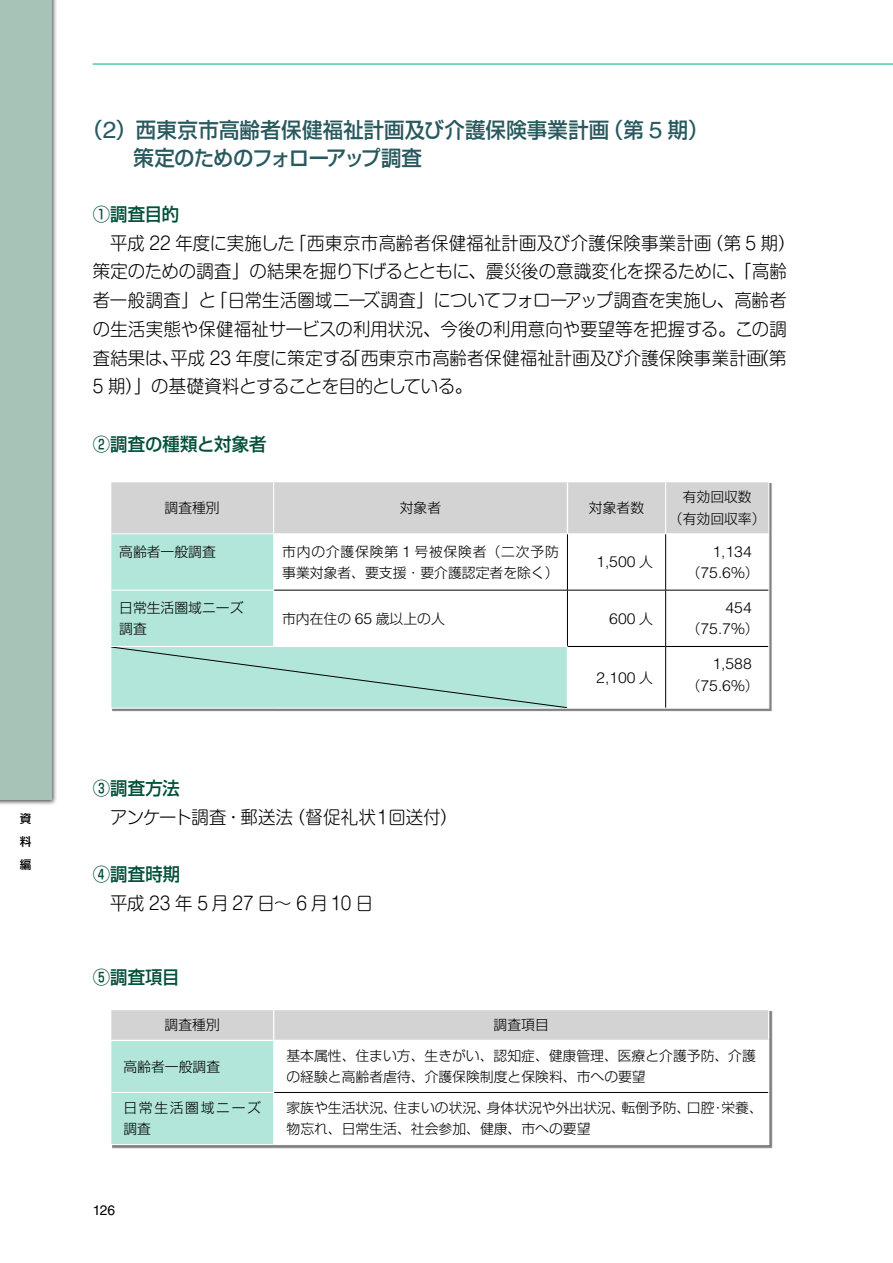
<style>
.page{position:relative;width:893px;height:1263px;background:#fff}
.page>*{position:absolute;margin:0;border:0;box-sizing:border-box;transform-origin:0 0}
.t1{font:500 21.3px/28.7px "Shin Go Pro";letter-spacing:.005em;color:#28595e;scale:.96 1}
.t2{font:300 18px/28.7px "Shin M Go Pro";letter-spacing:.005em;color:#000;scale:.96 1}
.t3{font:500 18px "Shin Go Pro";letter-spacing:.01em;color:#004f3a;scale:.96 1}
.t4{font:300 18px "Shin M Go Pro";letter-spacing:.215em;color:#000;scale:.96 1}
.t5{font:300 15.15px/21.3px "Helvetica LT Std";color:#000;scale:1.04 1}
.t6{font:300 13.8px/21.3px "Shin Go Pro";color:#000}
.t7{font:300 13.8px/21.3px "Shin Go Pro";letter-spacing:.03em;color:#000}
.t8{font:300 13.8px/21.3px "Shin Go Pro";letter-spacing:.12em;color:#000}
.t9{font:13.8px "Helvetica LT Std";color:#000}
.t10{font:500 11.7px/23.4px "Shin M Go Pro";color:#000;text-align:justify}
.s1{font-family:"Helvetica LT Std";font-weight:400;font-size:23.4px}
.s2{font-family:"Helvetica LT Std";font-size:15.15px}
.s3{font-family:"Shin Go Pro";font-size:13.8px}
</style>
<div class="page">
<hr style="left:93px;top:64px;width:800px;height:1px;background:#00ac84">
<div style="left:0;top:0;width:64px;height:812px;background:#000;opacity:.7"></div>
<div style="left:0;top:0;width:51px;height:799px;background:#a6c3b8"></div>
<div style="left:112px;top:483px;width:685px;height:246px;background:#000;opacity:.5"></div>
<div style="left:111px;top:482px;width:657px;height:51px;background:#d3d3d4"></div>
<div style="left:111px;top:534px;width:162px;height:112px;background:#b3e6da"></div>
<svg style="left:274px;top:534px;width:494px;height:174px"></svg>
<hr style="left:567px;top:646px;width:98px;height:1px;background:#000">
<hr style="left:666px;top:646px;width:102px;height:1px;background:#000">
<hr style="left:273px;top:482px;width:1px;height:51px;background:#fff">
<hr style="left:111px;top:533px;width:163px;height:1px;background:#fff">
<hr style="left:273px;top:534px;width:1px;height:56px;background:#fff">
<hr style="left:111px;top:590px;width:163px;height:1px;background:#fff">
<hr style="left:273px;top:591px;width:1px;height:55px;background:#fff">
<hr style="left:111px;top:646px;width:163px;height:1px;background:#fff">
<hr style="left:274px;top:646px;width:293px;height:1px;background:#fff">
<hr style="left:567px;top:647px;width:1px;height:61px;background:#fff">
<hr style="left:110px;top:708px;width:164px;height:1px;background:#fff">
<hr style="left:274px;top:708px;width:293px;height:1px;background:#fff">
<hr style="left:567px;top:482px;width:1px;height:51px;background:#fff">
<hr style="left:665px;top:482px;width:1px;height:51px;background:#fff">
<hr style="left:768px;top:482px;width:1px;height:51px;background:#fff">
<hr style="left:274px;top:533px;width:293px;height:1px;background:#fff">
<hr style="left:567px;top:533px;width:99px;height:1px;background:#fff">
<hr style="left:666px;top:533px;width:103px;height:1px;background:#fff">
<hr style="left:768px;top:534px;width:1px;height:56px;background:#fff">
<hr style="left:768px;top:590px;width:1px;height:56px;background:#fff">
<hr style="left:768px;top:646px;width:1px;height:62px;background:#fff">
<hr style="left:666px;top:708px;width:103px;height:1px;background:#fff">
<hr style="left:567px;top:708px;width:99px;height:1px;background:#fff">
<hr style="left:567px;top:534px;width:1px;height:56px;background:#000">
<hr style="left:665px;top:534px;width:1px;height:56px;background:#000">
<hr style="left:274px;top:590px;width:293px;height:1px;background:#000">
<hr style="left:567px;top:590px;width:99px;height:1px;background:#000">
<hr style="left:567px;top:590px;width:1px;height:56px;background:#000">
<hr style="left:666px;top:590px;width:102px;height:1px;background:#000">
<hr style="left:665px;top:590px;width:1px;height:56px;background:#000">
<hr style="left:665px;top:646px;width:1px;height:62px;background:#000">
<div style="left:111px;top:647px;width:456px;height:61px;background:#b3e6da"></div>
<div style="left:112px;top:1011px;width:681px;height:150px;background:#000;opacity:.5"></div>
<svg style="left:111px;top:1010px;width:657px;height:134px;background:#c4dcd7"></svg>
<svg style="left:274px;top:1041px;width:494px;height:103px"></svg>
<hr style="left:768px;top:1041px;width:1px;height:51px;background:#fff">
<hr style="left:768px;top:1092px;width:1px;height:52px;background:#fff">
<hr style="left:273px;top:1010px;width:1px;height:30px;background:#fff">
<hr style="left:768px;top:1010px;width:1px;height:30px;background:#fff">
<hr style="left:274px;top:1040px;width:495px;height:1px;background:#fff">
<hr style="left:110px;top:1040px;width:164px;height:1px;background:#fff">
<hr style="left:273px;top:1041px;width:1px;height:51px;background:#fff">
<hr style="left:111px;top:1092px;width:163px;height:1px;background:#fff">
<hr style="left:273px;top:1093px;width:1px;height:51px;background:#fff">
<hr style="left:110px;top:1144px;width:164px;height:1px;background:#fff">
<hr style="left:274px;top:1144px;width:495px;height:1px;background:#fff">
<hr style="left:274px;top:1092px;width:494px;height:1px;background:#000">
<p class="t10" style="left:20px;top:805px;width:13px">資料編</p>
<p class="t1" style="left:134px;top:113px;width:600px;text-indent:-51px">（<span class="s1">2</span>）西東京市高齢者保健福祉計画及び介護保険事業計画（第 <span class="s1">5</span> 期）策定のためのフォローアップ調査</p>
<p class="t3" style="left:93px;top:199px;width:92px">①調査目的</p>
<p class="t2" style="left:93px;top:227px;width:733px">　平成 22 年度に実施した「西東京市高齢者保健福祉計画及び介護保険事業計画（第 5 期）策定のための調査」の結果を掘り下げるとともに、震災後の意識変化を探るために、「高齢者一般調査」と「日常生活圏域ニーズ調査」についてフォローアップ調査を実施し、高齢者の生活実態や保健福祉サービスの利用状況、今後の利用意向や要望等を把握する。この調査結果は、平成 23 年度に策定する「西東京市高齢者保健福祉計画及び介護保険事業計画（第5 期）」の基礎資料とすることを目的としている。</p>
<p class="t3" style="left:93px;top:429px;width:182px">②調査の種類と対象者</p>
<p class="t6" style="left:165px;top:495px;width:57px">調査種別</p>
<p class="t6" style="left:400px;top:495px;width:43px">対象者</p>
<p class="t6" style="left:589px;top:495px;width:57px">対象者数</p>
<p class="t6" style="left:669px;top:485px;width:98px;text-align:center">有効回収数<br>（有効回収率）</p>
<p class="t6" style="left:119px;top:539px;width:98px">高齢者一般調査</p>
<p class="t7" style="left:282px;top:539px;width:278px">市内の介護保険第 <span class="s2">1</span> 号被保険者（二次予防事業対象者、要支援・要介護認定者を除く）</p>
<p class="t5" style="left:596px;top:551px;width:56px">1,500 <span class="s3">人</span></p>
<p class="t5" style="left:687px;top:540px;width:71px;text-indent:26px">1,134<span class="s3">（</span>75.6<span class="s3">％）</span></p>
<p class="t6" style="left:119px;top:595px;width:126px">日常生活圏域ニーズ調査</p>
<p class="t6" style="left:282px;top:606px;width:164px">市内在住の <span class="s2">65</span> 歳以上の人</p>
<p class="t5" style="left:609px;top:607px;width:43px">600 <span class="s3">人</span></p>
<p class="t5" style="left:687px;top:597px;width:71px;text-indent:39px">454<span class="s3">（</span>75.7<span class="s3">％）</span></p>
<p class="t5" style="left:596px;top:666px;width:56px">2,100 <span class="s3">人</span></p>
<p class="t5" style="left:687px;top:653px;width:71px;text-indent:26px">1,588<span class="s3">（</span>75.6<span class="s3">％）</span></p>
<p class="t3" style="left:93px;top:773px;width:92px">③調査方法</p>
<p class="t2" style="left:93px;top:801px;width:381px">　アンケート調査・郵送法（督促礼状１回送付）</p>
<p class="t3" style="left:93px;top:860px;width:93px">④調査時期</p>
<p class="t4" style="left:93px;top:889px;width:294px">　平成23年5月27日～6月10日</p>
<p class="t3" style="left:93px;top:963px;width:92px">⑤調査項目</p>
<p class="t6" style="left:165px;top:1013px;width:57px">調査種別</p>
<p class="t6" style="left:494px;top:1013px;width:57px">調査項目</p>
<p class="t6" style="left:123px;top:1054px;width:98px">高齢者一般調査</p>
<p class="t6" style="left:286px;top:1043px;width:471px">基本属性、住まい方、生きがい、認知症、健康管理、医療と介護予防、介護の経験と高齢者虐待、介護保険制度と保険料、市への要望</p>
<p class="t8" style="left:123px;top:1095px;width:139px">日常生活圏域ニーズ調査</p>
<p class="t6" style="left:286px;top:1095px;width:478px">家族や生活状況、住まいの状況、身体状況や外出状況、転倒予防、口腔・栄養、物忘れ、日常生活、社会参加、健康、市への要望</p>
<p class="t9" style="left:93px;top:1202px;width:24px">126</p>
</div>
